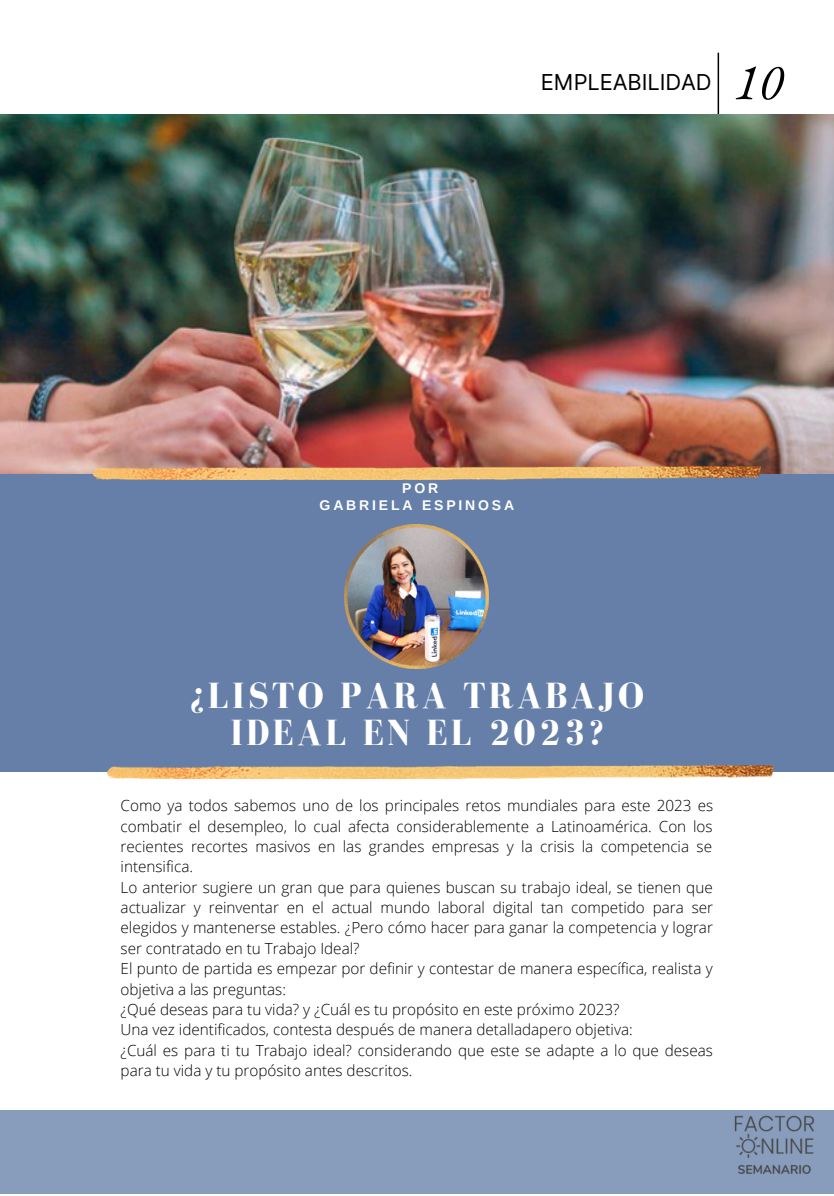
<style>
.page{position:relative;width:834px;height:1196px;background:#fff}
.page>*{position:absolute;margin:0;border:0;box-sizing:border-box;transform-origin:0 0}
.t1{font:italic 51.2px "EB Garamond";color:#000}
.t2{font:700 37.4px/37px "Bodoni FLF";letter-spacing:.08em;color:#fff;text-align:center}
.t3{font:22px "Inter";letter-spacing:-.005em;color:#000}
.t4{font:300 15.2px/20.4px "Open Sans";color:#000}
.t5{font:700 14px/17.6px "Arimo";letter-spacing:.2em;color:#fff;text-align:center}
</style>
<div class="page">
<hr style="left:717px;top:53px;width:2px;height:61px;background:#000">
<div style="left:0;top:464px;width:834px;height:307px;background:#657fa8"></div>
<div style="left:0;top:1110px;width:834px;height:83px;background:#889cbc"></div>
<img style="left:734px;top:1115px;width:80px;height:59px">
<img style="left:107px;top:765px;width:667px;height:13px">
<img style="left:0;top:114px;width:834px;height:359px">
<img style="left:94px;top:466px;width:666px;height:14px">
<img style="left:345px;top:525px;width:144px;height:143px">
<h3 class="t3" style="left:541px;top:69px;width:172px">EMPLEABILIDAD</h3>
<h1 class="t1" style="left:734px;top:48px;width:50px">10</h1>
<p class="t5" style="left:320px;top:479px;width:196px">POR<br>GABRIELA ESPINOSA</p>
<h2 class="t2" style="left:190px;top:676px;width:456px">¿LISTO PARA TRABAJO<br>IDEAL EN EL 2023?</h2>
<p class="t4" style="left:121px;top:795px;width:594px">Como ya todos sabemos uno de los principales retos mundiales para este 2023 es combatir el desempleo, lo cual afecta considerablemente a Latinoamérica. Con los recientes recortes masivos en las grandes empresas y la crisis la competencia se intensifica.<br>Lo anterior sugiere un gran que para quienes buscan su trabajo ideal, se tienen que actualizar y reinventar en el actual mundo laboral digital tan competido para ser elegidos y mantenerse estables. ¿Pero cómo hacer para ganar la competencia y lograr ser contratado en tu Trabajo Ideal?<br>El punto de partida es empezar por definir y contestar de manera específica, realista y objetiva a las preguntas:<br>¿Qué deseas para tu vida? y ¿Cuál es tu propósito en este próximo 2023?<br>Una vez identificados, contesta después de manera detalladapero objetiva:<br>¿Cuál es para ti tu Trabajo ideal? considerando que este se adapte a lo que deseas para tu vida y tu propósito antes descritos.</p>
</div>
